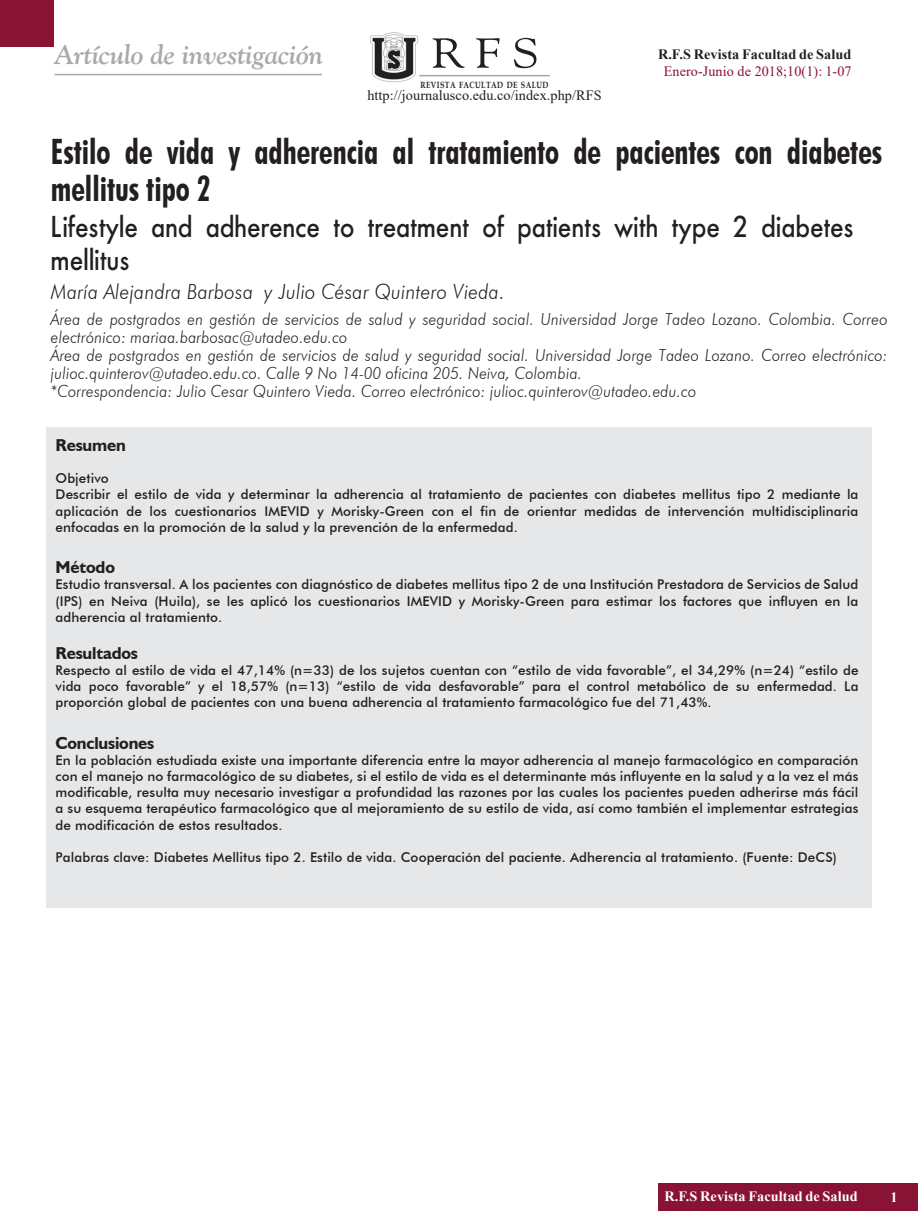
<style>
.page{position:relative;width:918px;height:1224px;background:#fff}
.page>*{position:absolute;margin:0;border:0;box-sizing:border-box;transform-origin:0 0}
.t1{font:700 condensed 34.95px/37.8px "Futura BT";color:#231f20;scale:.9 1}
.t2{font:500 30px/32.4px "Futura BQ";color:#231f20;scale:.9 1}
.t3{font:italic 700 27.3px "Goudy Old Style BT";letter-spacing:-.01em;color:#a8a9ad}
.t4{font:italic 300 21px "Futura BT";letter-spacing:.015em;color:#231f20;scale:.9 1}
.t5{font:700 17.25px "Humanist 521 BT";letter-spacing:-.01em;color:#231f20}
.t6{font:italic 300 16.65px/18px "Futura BT";letter-spacing:.015em;color:#231f20;scale:.9 1}
.t7{font:14.25px "Times New Roman";letter-spacing:.005em;color:#231f20}
.t8{font:700 14.25px "Times New Roman";letter-spacing:.005em;color:#fff}
.t9{font:14.25px "Times New Roman";letter-spacing:.005em;color:#891335}
.t10{font:700 14.25px "Times New Roman";letter-spacing:.005em;color:#231f20}
.t11{font:500 13.5px/16.2px "Futura BT";letter-spacing:.005em;color:#231f20;text-align:justify}
.t12{font:700 9px "Book Antiqua";letter-spacing:.055em;color:#231f20;scale:.8 1}
</style>
<div class="page">
<div style="left:658px;top:1184px;width:260px;height:27px;background:#891335"></div>
<div style="left:46px;top:427px;width:826px;height:481px;background:#e6e7e9"></div>
<hr style="left:55px;top:74px;width:267px;height:1px;background:#a8a9ad">
<img style="left:370px;top:32px;width:50px;height:50px">
<svg style="left:433px;top:38px;width:32px;height:30px"></svg>
<svg style="left:476px;top:38px;width:24px;height:30px"></svg>
<svg style="left:514px;top:38px;width:22px;height:30px"></svg>
<hr style="left:419px;top:75px;width:131px;height:1px;background:#a8a9ad">
<div style="left:0;top:0;width:54px;height:46px;background:#891335"></div>
<h3 class="t3" style="left:55px;top:38px;width:270px">Artículo de investigación</h3>
<p class="t10" style="left:658px;top:44px;width:195px">R.F.S Revista Facultad de Salud</p>
<p class="t9" style="left:664px;top:61px;width:189px">Enero-Junio de 2018;10(1): 1-07</p>
<p class="t12" style="left:420px;top:79px;width:162px">REVISTA FACULTAD DE SALUD</p>
<p class="t7" style="left:367px;top:85px;width:236px">http://journalusco.edu.co/index.php/RFS</p>
<h1 class="t1" style="left:51px;top:132px;width:925px">Estilo de vida y adherencia al tratamiento de pacientes con diabetes mellitus tipo 2</h1>
<h2 class="t2" style="left:51px;top:211px;width:894px">Lifestyle and adherence to treatment of patients with type 2 diabetes mellitus</h2>
<h3 class="t4" style="left:51px;top:278px;width:506px">María Alejandra Barbosa y Julio César Quintero Vieda.</h3>
<p class="t6" style="left:51px;top:310px;width:931px">Área de postgrados en gestión de servicios de salud y seguridad social. Universidad Jorge Tadeo Lozano. Colombia. Correo electrónico: mariaa.barbosac@utadeo.edu.co<br>Área de postgrados en gestión de servicios de salud y seguridad social. Universidad Jorge Tadeo Lozano. Correo electrónico: julioc.quinterov@utadeo.edu.co. Calle 9 No 14-00 oficina 205. Neiva, Colombia.<br>*Correspondencia: Julio Cesar Quintero Vieda. Correo electrónico: julioc.quinterov@utadeo.edu.co</p>
<p class="t5" style="left:56px;top:434px;width:72px">Resumen</p>
<p class="t11" style="left:56px;top:470px;width:804px;text-align:left">Objetivo<br>Describir el estilo de vida y determinar la adherencia al tratamiento de pacientes con diabetes mellitus tipo 2 mediante la aplicación de los cuestionarios IMEVID y Morisky-Green con el fin de orientar medidas de intervención multidisciplinaria enfocadas en la promoción de la salud y la prevención de la enfermedad.</p>
<p class="t5" style="left:56px;top:557px;width:61px">Método</p>
<p class="t11" style="left:56px;top:576px;width:804px">Estudio transversal. A los pacientes con diagnóstico de diabetes mellitus tipo 2 de una Institución Prestadora de Servicios de Salud (IPS) en Neiva (Huila), se les aplicó los cuestionarios IMEVID y Morisky-Green para estimar los factores que influyen en la adherencia al tratamiento.</p>
<p class="t5" style="left:56px;top:642px;width:84px">Resultados</p>
<p class="t11" style="left:56px;top:662px;width:805px">Respecto al estilo de vida el 47,14% (n=33) de los sujetos cuentan con “estilo de vida favorable”, el 34,29% (n=24) “estilo de vida poco favorable” y el 18,57% (n=13) “estilo de vida desfavorable” para el control metabólico de su enfermedad. La proporción global de pacientes con una buena adherencia al tratamiento farmacológico fue del 71,43%.</p>
<p class="t5" style="left:56px;top:732px;width:100px">Conclusiones</p>
<p class="t11" style="left:56px;top:752px;width:804px">En la población estudiada existe una importante diferencia entre la mayor adherencia al manejo farmacológico en comparación con el manejo no farmacológico de su diabetes, si el estilo de vida es el determinante más influyente en la salud y a la vez el más modificable, resulta muy necesario investigar a profundidad las razones por las cuales los pacientes pueden adherirse más fácil a su esquema terapéutico farmacológico que al mejoramiento de su estilo de vida, así como también el implementar estrategias de modificación de estos resultados.</p>
<p class="t11" style="left:56px;top:849px;width:783px">Palabras clave: Diabetes Mellitus tipo 2. Estilo de vida. Cooperación del paciente. Adherencia al tratamiento. (Fuente: DeCS)</p>
<p class="t8" style="left:664px;top:1186px;width:195px">R.F.S Revista Facultad de Salud</p>
<p class="t8" style="left:890px;top:1187px;width:9px">1</p>
</div>
